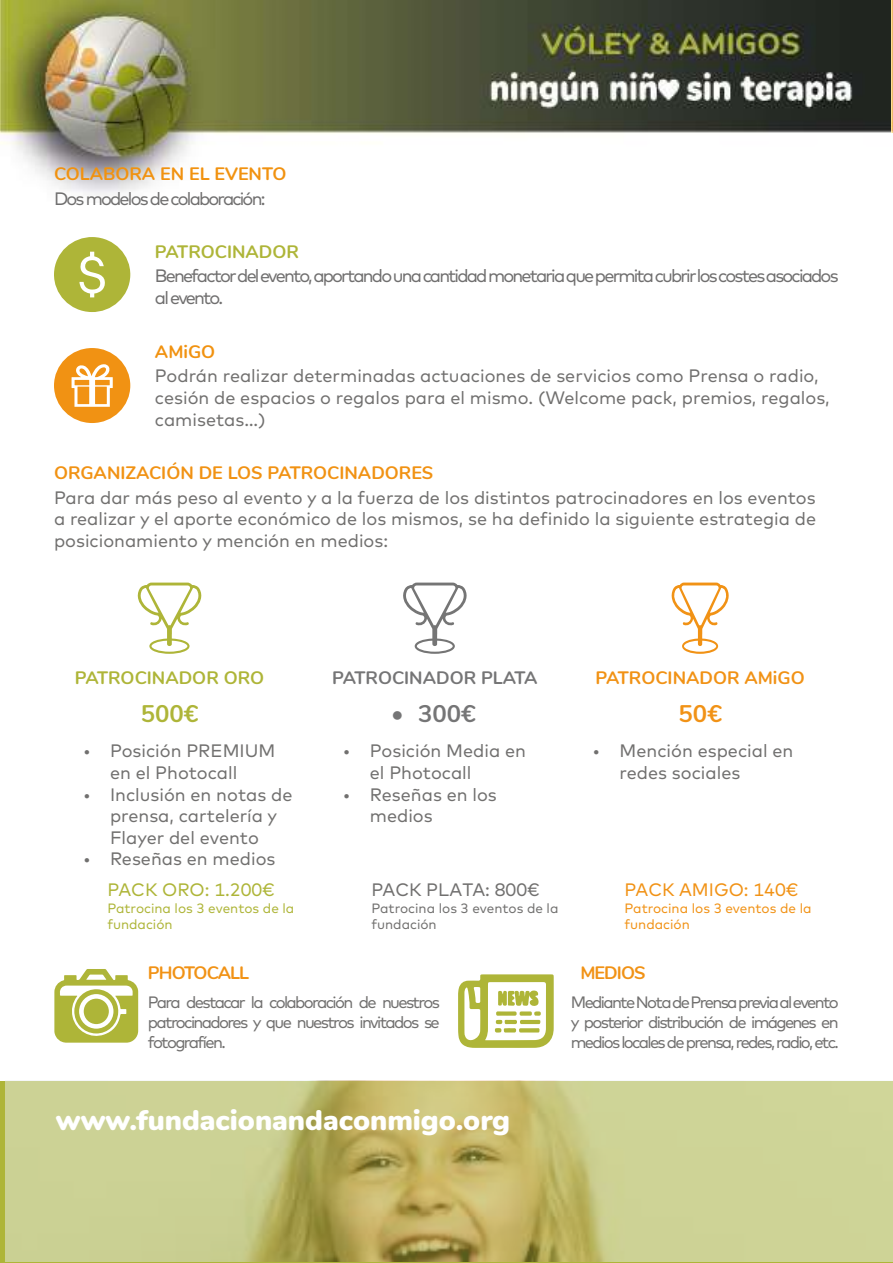
<style>
.page{position:relative;width:893px;height:1263px;background:#fff}
.page>*{position:absolute;margin:0;border:0;box-sizing:border-box;transform-origin:0 0}
.t1{font:900 28.5px "Nunito";color:#fff}
.t2{font:700 24px "Nunito";color:#757576}
.t3{font:700 24px "Nunito";color:#aeb538}
.t4{font:700 24px "Nunito";color:#f19216}
.t5{font:18px/21.6px "Mark";color:#71706f}
.t6{font:18px/21.6px "Mark";letter-spacing:-.1em;color:#706f6f}
.t7{font:700 18px "Nunito";color:#f19213}
.t8{font:700 18px "Nunito";color:#aeb538}
.t9{font:700 18px "Nunito";color:#f19210}
.t10{font:700 18px "Nunito";color:#757576}
.t11{font:700 18px "Nunito";color:#f19215}
.t12{font:700 18px "Nunito";letter-spacing:-.05em;color:#f19215}
.t13{font:18px "Mark";color:#aeb538}
.t14{font:18px "Mark";color:#f19215}
.t15{font:16.5px/19.8px "Mark";letter-spacing:-.1em;color:#71706f;text-align:justify}
.t16{font:13.5px/16.2px "Mark";color:#aeb538}
.t17{font:13.5px/16.2px "Mark";color:#71706f}
.t18{font:13.5px/16.2px "Mark";color:#f19215}
</style>
<div class="page">
<img style="left:5px;top:1081px;width:888px;height:180px">
<img style="left:0;top:0;width:893px;height:195px">
<img style="left:892px;top:0;width:1px;height:132px">
<svg style="left:137px;top:583px;width:65px;height:71px"></svg>
<svg style="left:671px;top:583px;width:58px;height:71px"></svg>
<svg style="left:403px;top:583px;width:64px;height:71px"></svg>
<svg style="left:54px;top:237px;width:77px;height:75px"></svg>
<div style="left:54px;top:348px;width:76px;height:75px;background:#f19213;border-radius:50%"></div>
<svg style="left:72px;top:364px;width:41px;height:43px"></svg>
<svg style="left:54px;top:969px;width:84px;height:74px"></svg>
<div style="left:84px;top:999px;width:25px;height:25px;background:#aeb538;border-radius:50%"></div>
<svg style="left:458px;top:974px;width:96px;height:74px"></svg>
<p class="t9" style="left:54px;top:160px;width:234px">COLABORA EN EL EVENTO</p>
<p class="t6" style="left:54px;top:187px;width:213px">Dos modelos de colaboración:</p>
<p class="t8" style="left:155px;top:238px;width:145px">PATROCINADOR</p>
<p class="t6" style="left:155px;top:265px;width:685px">Benefactor delevento,aportando una cantidad monetaria que permita cubrir los costes asociados al evento.</p>
<p class="t9" style="left:155px;top:338px;width:62px">AMiGO</p>
<p class="t5" style="left:155px;top:365px;width:676px">Podrán realizar determinadas actuaciones de servicios como Prensa o radio, cesión de espacios o regalos para el mismo. (Welcome pack, premios, regalos, camisetas...)</p>
<p class="t7" style="left:54px;top:459px;width:381px">ORGANIZACIÓN DE LOS PATROCINADORES</p>
<p class="t5" style="left:54px;top:486px;width:764px;text-align:justify">Para dar más peso al evento y a la fuerza de los distintos patrocinadores en los eventos a realizar y el aporte económico de los mismos, se ha definido la siguiente estrategia de posicionamiento y mención en medios:</p>
<p class="t8" style="left:75px;top:665px;width:191px">PATROCINADOR ORO</p>
<p class="t10" style="left:332px;top:665px;width:207px">PATROCINADOR PLATA</p>
<p class="t11" style="left:596px;top:665px;width:211px">PATROCINADOR AMiGO</p>
<h2 class="t3" style="left:141px;top:696px;width:59px">500€</h2>
<h2 class="t2" style="left:391px;top:696px;width:86px">• 300€</h2>
<h2 class="t4" style="left:679px;top:696px;width:45px">50€</h2>
<p class="t5" style="left:110px;top:740px;width:167px;text-indent:-27px">• Posición PREMIUM en el Photocall</p>
<p class="t5" style="left:110px;top:783px;width:184px;text-indent:-27px">• Inclusión en notas de prensa, cartelería y<br>Flayer del evento</p>
<p class="t5" style="left:83px;top:848px;width:194px">• Reseñas en medios</p>
<p class="t5" style="left:370px;top:740px;width:158px;text-indent:-27px">• Posición Media en el Photocall</p>
<p class="t5" style="left:370px;top:783px;width:128px;text-indent:-27px">• Reseñas en los medios</p>
<p class="t5" style="left:620px;top:740px;width:175px;text-indent:-27px">• Mención especial en redes sociales</p>
<p class="t13" style="left:107px;top:879px;width:169px">PACK ORO: 1.200€</p>
<p class="t16" style="left:107px;top:899px;width:189px">Patrocina los 3 eventos de la fundación</p>
<p class="t5" style="left:371px;top:879px;width:170px">PACK PLATA: 800€</p>
<p class="t17" style="left:371px;top:899px;width:189px">Patrocina los 3 eventos de la fundación</p>
<p class="t14" style="left:624px;top:879px;width:175px">PACK AMIGO: 140€</p>
<p class="t18" style="left:624px;top:899px;width:189px">Patrocina los 3 eventos de la fundación</p>
<p class="t12" style="left:148px;top:959px;width:103px">PHOTOCALL</p>
<p class="t12" style="left:580px;top:959px;width:67px">MEDIOS</p>
<p class="t15" style="left:148px;top:992px;width:293px">Para destacar la colaboración de nuestros patrocinadores y que nuestros invitados se fotografíen.</p>
<p class="t15" style="left:571px;top:992px;width:269px">Mediante Nota de Prensa previa alevento y posterior distribución de imágenes en medios locales de prensa, redes, radio, etc.</p>
<h1 class="t1" style="left:56px;top:1099px;width:455px">www.fundacionandaconmigo.org</h1>
</div>
